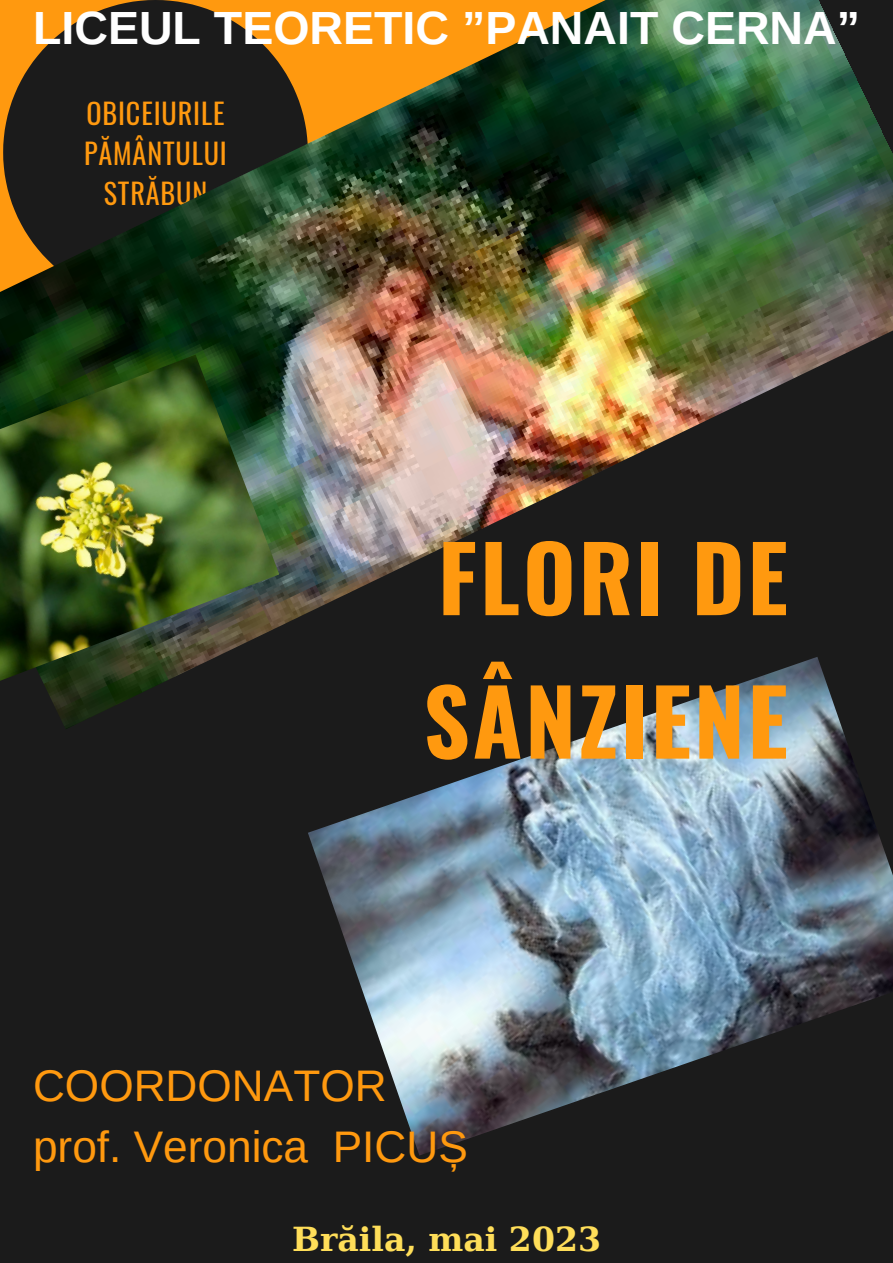
<style>
.page{position:relative;width:893px;height:1263px;background:#1b1b1b}
.page>*{position:absolute;margin:0;border:0;box-sizing:border-box;transform-origin:0 0}
.t1{font:700 90.38px/143.4px "Oswald";letter-spacing:.03em;color:#ff990f}
.t2{font:700 46.5px "Arimo";color:#fff}
.t3{font:44.17px/61.3px "Arimo";color:#ff990f}
.t4{font:700 33.08px "DejaVu Serif";color:#ffde59}
.t5{font:28.2px/40.4px "Oswald";letter-spacing:.03em;color:#ff990f;text-align:center}
</style>
<div class="page">
<img style="left:0;top:0;width:893px;height:729px">
<img style="left:308px;top:657px;width:585px;height:498px">
<img style="left:0;top:355px;width:279px;height:332px">
<p class="t2" style="left:33px;top:-4px;width:828px">LICEUL TEORETIC ”PANAIT CERNA”</p>
<p class="t5" style="left:84px;top:90px;width:144px">OBICEIURILE<br>PĂMÂNTULUI<br>STRĂBUN</p>
<h1 class="t1" style="left:423px;top:512px;width:366px">FLORI DE<br>SÂNZIENE</h1>
<p class="t3" style="left:33px;top:1055px;width:436px">COORDONATOR prof. Veronica PICUȘ</p>
<p class="t4" style="left:292px;top:1213px;width:310px">Brăila, mai 2023</p>
</div>
